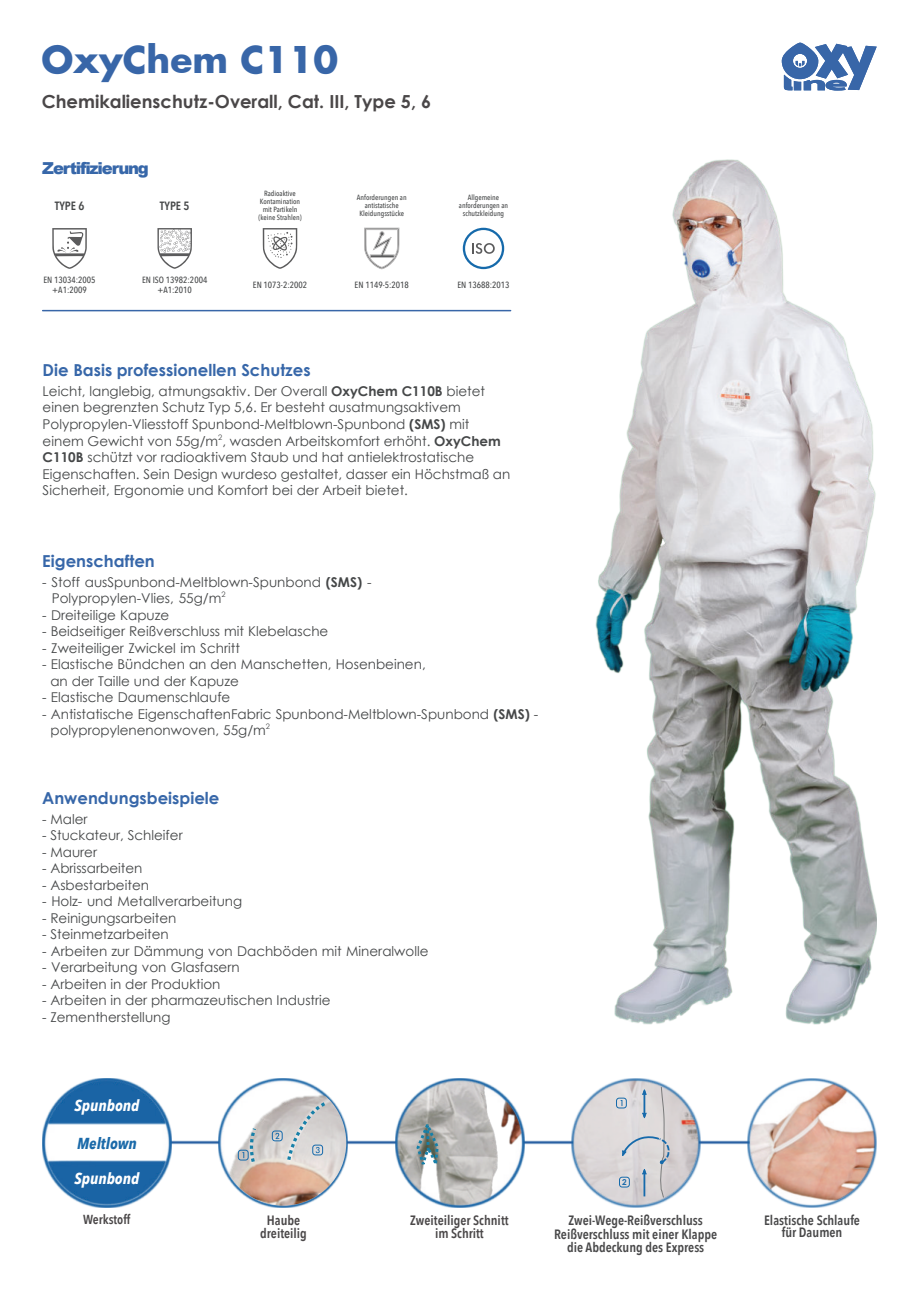
<style>
.page{position:relative;width:920px;height:1298px;background:#fff}
.page>*{position:absolute;margin:0;border:0;box-sizing:border-box;transform-origin:0 0}
.t1{font:700 36px "Futura";color:#3866a8}
.t2{font:700 18px "Century Gothic";color:#4a4748}
.t3{font:700 16.5px "Century Gothic";color:#3767a9}
.t4{font:900 16.5px "Arial";letter-spacing:-.075em;color:#3767a9}
.t5{font:italic 700 15.9px "Avenir Next Condensed";color:#fff}
.t6{font:italic 700 15.9px "Avenir Next Condensed";color:#1b6aa9}
.t7{font:13.5px/16.5px "Century Gothic";color:#454748}
.t8{font:600 13.5px/13.8px "Avenir Next Condensed";color:#484849;text-align:center}
.t9{font:600 13.5px/13.5px "Avenir Next Condensed";color:#4a4748;text-align:center}
.t10{font:600 13.05px "Avenir Next Condensed";color:#4a4748}
.t11{font:600 12px "Avenir Next Condensed";color:#454748}
.t12{font:500 9px/9.8px "Avenir Next Condensed";color:#454748;text-align:center}
.t13{font:700 8.1px "Century Gothic";color:#1c6bab}
.t14{font:500 7.5px/8.1px "Avenir Next Condensed";color:#454748;text-align:center}
.s1{font-weight:700}
</style>
<div class="page">
<svg style="left:781px;top:43px;width:95px;height:48px"></svg>
<img style="left:219px;top:1078px;width:129px;height:129px">
<img style="left:171px;top:1140px;width:577px;height:4px">
<img style="left:228px;top:1094px;width:118px;height:111px">
<img style="left:395px;top:1078px;width:129px;height:129px">
<img style="left:397px;top:1079px;width:125px;height:126px;border-radius:50%">
<svg style="left:415px;top:1117px;width:25px;height:57px"></svg>
<svg style="left:285px;top:1098px;width:46px;height:65px;background:#cccdcd"></svg>
<div style="left:312px;top:1144px;width:11px;height:11px;border:1px solid #166aab;border-radius:3px"></div>
<svg style="left:275px;top:1132px;width:4px;height:7px"></svg>
<div style="left:272px;top:1130px;width:10px;height:11px;border:1px solid #166aab;border-radius:3px"></div>
<img style="left:571px;top:1078px;width:129px;height:129px">
<svg style="left:620px;top:1086px;width:51px;height:112px;background:#cecfd3"></svg>
<div style="left:616px;top:1097px;width:10px;height:11px;border:1px solid #166aab;border-radius:3px"></div>
<div style="left:619px;top:1176px;width:10px;height:11px;border:1px solid #166aab;border-radius:3px"></div>
<img style="left:43px;top:1078px;width:128px;height:129px">
<img style="left:47px;top:1079px;width:120px;height:45px">
<img style="left:47px;top:1160px;width:120px;height:45px">
<svg style="left:251px;top:1124px;width:7px;height:41px"></svg>
<svg style="left:242px;top:1152px;width:2px;height:6px"></svg>
<div style="left:238px;top:1149px;width:10px;height:11px;border:1px solid #166aab;border-radius:3px"></div>
<img style="left:748px;top:1078px;width:128px;height:129px">
<hr style="left:43px;top:310px;width:467px;height:1px;background:#3866a8">
<img style="left:595px;top:159px;width:281px;height:865px">
<svg style="left:263px;top:228px;width:34px;height:41px"></svg>
<svg style="left:52px;top:228px;width:35px;height:41px"></svg>
<svg style="left:157px;top:228px;width:35px;height:41px"></svg>
<svg style="left:364px;top:228px;width:35px;height:41px"></svg>
<svg style="left:472px;top:243px;width:22px;height:11px"></svg>
<div style="left:463px;top:228px;width:41px;height:41px;border:2px solid #166aab;border-radius:50%"></div>
<h1 class="t1" style="left:42px;top:42px;width:298px">OxyChem C110</h1>
<h2 class="t2" style="left:42px;top:95px;width:391px">Chemikalienschutz-Overall, Cat. III, Type 5, 6</h2>
<p class="t4" style="left:42px;top:162px;width:108px">Zertifizierung</p>
<p class="t11" style="left:55px;top:198px;width:31px">TYPE 6</p>
<p class="t11" style="left:160px;top:198px;width:31px">TYPE 5</p>
<p class="t12" style="left:43px;top:275px;width:54px">EN 13034:2005 +A1:2009</p>
<p class="t12" style="left:142px;top:275px;width:67px">EN ISO 13982:2004 +A1:2010</p>
<p class="t14" style="left:258px;top:190px;width:45px">Radioaktive<br>Kontamination mit Partikeln (keine Strahlen)</p>
<p class="t12" style="left:253px;top:280px;width:56px">EN 1073-2:2002</p>
<p class="t14" style="left:357px;top:194px;width:51px">Anforderungen an antistatische<br>Kleidungsstücke</p>
<p class="t12" style="left:354px;top:280px;width:56px">EN 1149-5:2018</p>
<p class="t14" style="left:459px;top:194px;width:51px">Allgemeine anforderungen an schutzkleidung</p>
<p class="t12" style="left:457px;top:280px;width:54px">EN 13688:2013</p>
<p class="t3" style="left:43px;top:364px;width:269px">Die Basis professionellen Schutzes</p>
<p class="t7" style="left:43px;top:384px;width:469px">Leicht, langlebig, atmungsaktiv. Der Overall <span class="s1">OxyChem C110B</span> bietet einen begrenzten Schutz Typ 5,6. Er besteht ausatmungsaktivem Polypropylen-Vliesstoff Spunbond-Meltblown-Spunbond <span class="s1">(SMS)</span> mit einem Gewicht von 55g/m<sup>2</sup>, wasden Arbeitskomfort erhöht. <span class="s1">OxyChem C110B</span> schützt vor radioaktivem Staub und hat antielektrostatische Eigenschaften. Sein Design wurdeso gestaltet, dasser ein Höchstmaß an Sicherheit, Ergonomie und Komfort bei der Arbeit bietet.</p>
<p class="t3" style="left:42px;top:555px;width:114px">Eigenschaften</p>
<p class="t7" style="left:52px;top:575px;width:321px;text-indent:-9px">- Stoff ausSpunbond-Meltblown-Spunbond <span class="s1">(SMS)</span> -<br>Polypropylen-Vlies, 55g/m<sup>2</sup></p>
<p class="t7" style="left:42px;top:608px;width:129px">- Dreiteilige Kapuze</p>
<p class="t7" style="left:42px;top:624px;width:288px">- Beidseitiger Reißverschluss mit Klebelasche</p>
<p class="t7" style="left:42px;top:641px;width:199px">- Zweiteiliger Zwickel im Schritt</p>
<p class="t7" style="left:50px;top:657px;width:377px;text-indent:-8px">- Elastische Bündchen an den Manschetten, Hosenbeinen, an der Taille und der Kapuze</p>
<p class="t7" style="left:42px;top:690px;width:190px">- Elastische Daumenschlaufe</p>
<p class="t7" style="left:50px;top:707px;width:489px;text-indent:-8px">- Antistatische EigenschaftenFabric Spunbond-Meltblown-Spunbond <span class="s1">(SMS)</span> - polypropylenenonwoven, 55g/m<sup>2</sup></p>
<p class="t3" style="left:42px;top:792px;width:179px">Anwendungsbeispiele</p>
<p class="t7" style="left:42px;top:811px;width:47px">- Maler</p>
<p class="t7" style="left:42px;top:828px;width:142px">- Stuckateur, Schleifer</p>
<p class="t7" style="left:42px;top:844px;width:56px">- Maurer</p>
<p class="t7" style="left:42px;top:861px;width:102px">- Abrissarbeiten</p>
<p class="t7" style="left:42px;top:877px;width:108px">- Asbestarbeiten</p>
<p class="t7" style="left:42px;top:894px;width:201px">- Holz- und Metallverarbeitung</p>
<p class="t7" style="left:42px;top:910px;width:136px">- Reinigungsarbeiten</p>
<p class="t7" style="left:42px;top:927px;width:128px">- Steinmetzarbeiten</p>
<p class="t7" style="left:42px;top:943px;width:388px">- Arbeiten zur Dämmung von Dachböden mit Mineralwolle</p>
<p class="t7" style="left:42px;top:960px;width:199px">- Verarbeitung von Glasfasern</p>
<p class="t7" style="left:42px;top:976px;width:180px">- Arbeiten in der Produktion</p>
<p class="t7" style="left:42px;top:993px;width:290px">- Arbeiten in der pharmazeutischen Industrie</p>
<p class="t7" style="left:42px;top:1009px;width:130px">- Zementherstellung</p>
<p class="t5" style="left:75px;top:1094px;width:66px">Spunbond</p>
<p class="t6" style="left:77px;top:1133px;width:61px">Meltlown</p>
<p class="t5" style="left:74px;top:1168px;width:66px">Spunbond</p>
<p class="t10" style="left:83px;top:1211px;width:49px">Werkstoff</p>
<p class="t13" style="left:622px;top:1179px;width:6px">2</p>
<p class="t9" style="left:260px;top:1213px;width:48px">Haube dreiteilig</p>
<p class="t9" style="left:410px;top:1213px;width:100px">Zweiteiliger Schnitt im Schritt</p>
<p class="t8" style="left:554px;top:1213px;width:165px">Zwei-Wege-Reißverschluss<br>Reißverschluss mit einer Klappe die Abdeckung des Express</p>
<p class="t8" style="left:764px;top:1214px;width:97px;line-height:12.5px">Elastische Schlaufe für Daumen</p>
</div>
